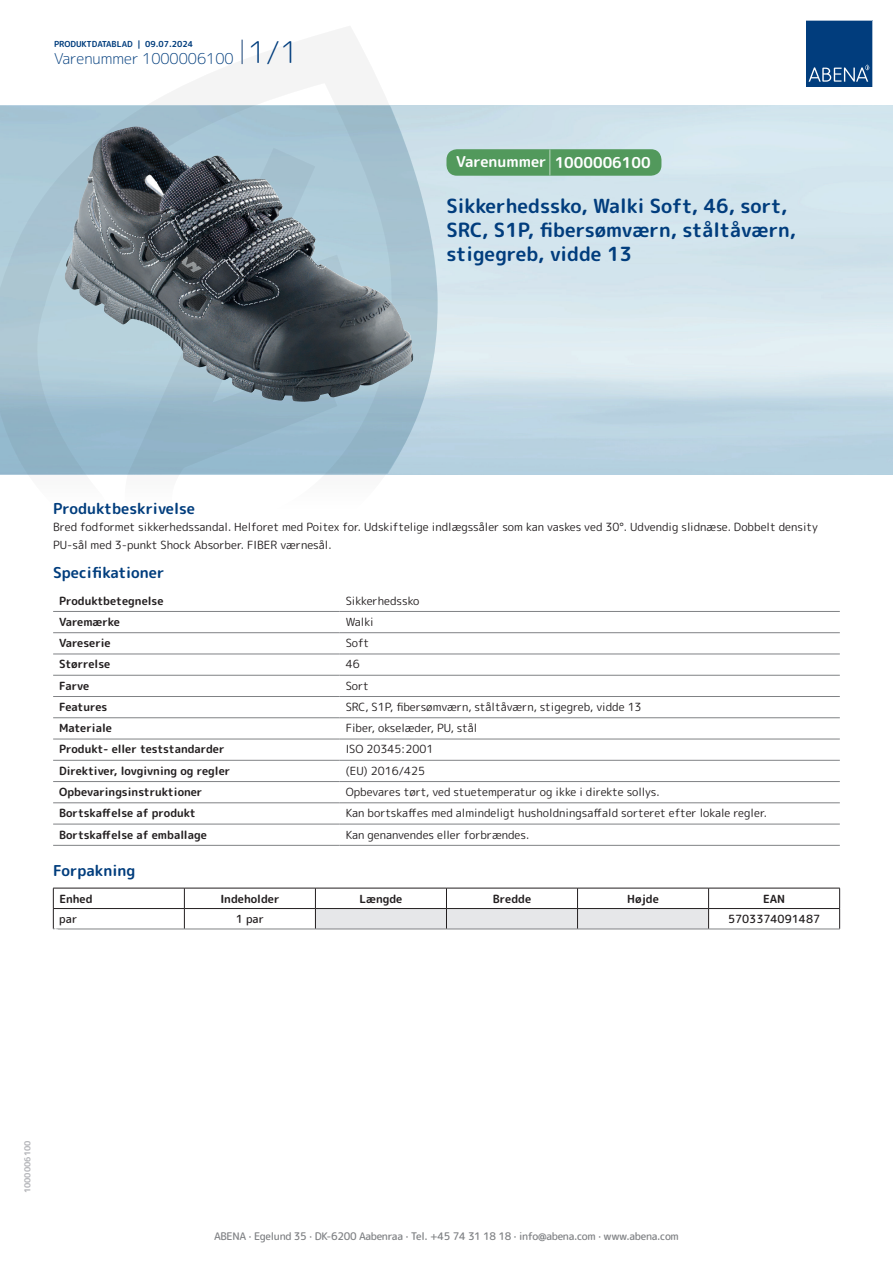
<style>
.page{position:relative;width:893px;height:1263px;background:#fff}
.page>*{position:absolute;margin:0;border:0;box-sizing:border-box;transform-origin:0 0}
.t1{font:700 19.5px/24px "Rounded Mplus 1 c";color:#013d7d}
.t2{font:700 15px "Rounded Mplus 1 c";color:#013d7d}
.t3{font:300 15px "Rounded Mplus 1 c";color:#013d7d}
.t4{font:700 15px "Rounded Mplus 1 c";color:#fff}
.t5{font:11.25px/18px "Rounded Mplus 1 c";color:#231f20}
.t6{font:700 11.25px "Rounded Mplus 1 c";color:#231f20}
.t7{font:500 11.25px "Rounded Mplus 1 c";color:#231f20}
.t8{font:500 10.5px "Rounded Mplus 1 c";letter-spacing:-.03em;color:#808285}
.t9{font:700 10.5px "Rounded Mplus 1 c";color:#fff}
.t10{font:700 8.25px "Rounded Mplus 1 c";color:#013d7d}
.t11{font:700 8.25px "Rounded Mplus 1 c";color:#b2b3b7}
.s1{font-size:30px}
.s2{font-size:25.5px}
</style>
<div class="page">
<svg style="left:0;top:26px;width:439px;height:449px"></svg>
<svg style="left:0;top:106px;width:438px;height:368px;background:#93aebb"></svg>
<svg style="left:242px;top:40px;width:1px;height:24px"></svg>
<svg style="left:806px;top:20px;width:67px;height:67px;background:#144b86"></svg>
<img style="left:64px;top:127px;width:198px;height:266px">
<hr style="left:53px;top:611px;width:287px;height:1px;background:#808285">
<hr style="left:340px;top:611px;width:500px;height:1px;background:#808285">
<hr style="left:53px;top:632px;width:287px;height:1px;background:#808285">
<hr style="left:340px;top:632px;width:500px;height:1px;background:#808285">
<hr style="left:53px;top:654px;width:287px;height:1px;background:#808285">
<hr style="left:340px;top:654px;width:500px;height:1px;background:#808285">
<hr style="left:53px;top:675px;width:287px;height:1px;background:#808285">
<hr style="left:340px;top:675px;width:500px;height:1px;background:#808285">
<hr style="left:53px;top:696px;width:287px;height:1px;background:#808285">
<hr style="left:340px;top:696px;width:500px;height:1px;background:#808285">
<hr style="left:53px;top:717px;width:287px;height:1px;background:#808285">
<hr style="left:340px;top:717px;width:500px;height:1px;background:#808285">
<hr style="left:53px;top:739px;width:287px;height:1px;background:#808285">
<hr style="left:340px;top:739px;width:500px;height:1px;background:#808285">
<hr style="left:53px;top:760px;width:287px;height:1px;background:#808285">
<hr style="left:340px;top:760px;width:500px;height:1px;background:#808285">
<hr style="left:53px;top:781px;width:287px;height:1px;background:#808285">
<hr style="left:340px;top:781px;width:500px;height:1px;background:#808285">
<hr style="left:53px;top:802px;width:287px;height:1px;background:#808285">
<hr style="left:340px;top:802px;width:500px;height:1px;background:#808285">
<hr style="left:53px;top:824px;width:287px;height:1px;background:#808285">
<hr style="left:340px;top:824px;width:500px;height:1px;background:#808285">
<hr style="left:53px;top:845px;width:287px;height:1px;background:#808285">
<hr style="left:340px;top:845px;width:500px;height:1px;background:#808285">
<hr style="left:53px;top:888px;width:131px;height:1px;background:#231f20">
<hr style="left:184px;top:888px;width:131px;height:1px;background:#231f20">
<hr style="left:709px;top:888px;width:131px;height:1px;background:#231f20">
<hr style="left:53px;top:908px;width:131px;height:1px;background:#231f20">
<svg style="left:53px;top:888px;width:1px;height:41px"></svg>
<hr style="left:184px;top:908px;width:131px;height:1px;background:#231f20">
<svg style="left:184px;top:888px;width:1px;height:41px"></svg>
<hr style="left:709px;top:908px;width:131px;height:1px;background:#231f20">
<svg style="left:315px;top:888px;width:394px;height:41px"></svg>
<svg style="left:839px;top:888px;width:1px;height:41px"></svg>
<hr style="left:53px;top:929px;width:131px;height:1px;background:#808285">
<hr style="left:184px;top:929px;width:131px;height:1px;background:#808285">
<hr style="left:315px;top:929px;width:131px;height:1px;background:#808285">
<hr style="left:446px;top:929px;width:131px;height:1px;background:#808285">
<hr style="left:577px;top:929px;width:132px;height:1px;background:#808285">
<hr style="left:709px;top:929px;width:131px;height:1px;background:#808285">
<div style="left:446px;top:149px;width:215px;height:27px;background:#52995c;border-radius:10px"></div>
<p class="t10" style="left:54px;top:38px;width:141px">PRODUKTDATABLAD | 09.07.2024</p>
<h2 class="t3" style="left:54px;top:48px;width:246px">Varenummer 1000006100 <span class="s1">1/1</span></h2>
<h2 class="t4" style="left:456px;top:152px;width:196px">Varenummer <span class="s2">|</span> 1000006100</h2>
<h1 class="t1" style="left:446px;top:194px;width:351px">Sikkerhedssko, Walki Soft, 46, sort,<br>SRC, S1P, fibersømværn, ståltåværn, stigegreb, vidde 13</h1>
<h2 class="t2" style="left:53px;top:498px;width:143px">Produktbeskrivelse</h2>
<p class="t5" style="left:53px;top:517px;width:766px">Bred fodformet sikkerhedssandal. Helforet med Poitex for. Udskiftelige indlægssåler som kan vaskes ved 30°. Udvendig slidnæse. Dobbelt density<br>PU-sål med 3-punkt Shock Absorber. FIBER værnesål.</p>
<h2 class="t2" style="left:53px;top:562px;width:113px">Specifikationer</h2>
<p class="t6" style="left:59px;top:592px;width:106px">Produktbetegnelse</p>
<p class="t5" style="left:346px;top:591px;width:75px">Sikkerhedssko</p>
<p class="t6" style="left:59px;top:614px;width:62px">Varemærke</p>
<p class="t5" style="left:346px;top:613px;width:30px">Walki</p>
<p class="t6" style="left:59px;top:635px;width:53px">Vareserie</p>
<p class="t5" style="left:346px;top:634px;width:25px">Soft</p>
<p class="t6" style="left:59px;top:656px;width:53px">Størrelse</p>
<p class="t5" style="left:346px;top:655px;width:15px">46</p>
<p class="t6" style="left:59px;top:678px;width:32px">Farve</p>
<p class="t5" style="left:346px;top:676px;width:25px">Sort</p>
<p class="t6" style="left:59px;top:699px;width:50px">Features</p>
<p class="t5" style="left:346px;top:698px;width:297px">SRC, S1P, fibersømværn, ståltåværn, stigegreb, vidde 13</p>
<p class="t6" style="left:59px;top:720px;width:54px">Materiale</p>
<p class="t5" style="left:346px;top:719px;width:133px">Fiber, okselæder, PU, stål</p>
<p class="t6" style="left:59px;top:741px;width:167px">Produkt- eller teststandarder</p>
<p class="t5" style="left:346px;top:740px;width:89px">ISO 20345:2001</p>
<p class="t6" style="left:59px;top:763px;width:173px">Direktiver, lovgivning og regler</p>
<p class="t5" style="left:346px;top:762px;width:81px">(EU) 2016/425</p>
<p class="t6" style="left:59px;top:784px;width:145px">Opbevaringsinstruktioner</p>
<p class="t5" style="left:346px;top:783px;width:315px">Opbevares tørt, ved stuetemperatur og ikke i direkte sollys.</p>
<p class="t6" style="left:59px;top:805px;width:138px">Bortskaffelse af produkt</p>
<p class="t5" style="left:346px;top:804px;width:423px">Kan bortskaffes med almindeligt husholdningsaffald sorteret efter lokale regler.</p>
<p class="t6" style="left:59px;top:826px;width:149px">Bortskaffelse af emballage</p>
<p class="t5" style="left:346px;top:825px;width:185px">Kan genanvendes eller forbrændes.</p>
<h2 class="t2" style="left:53px;top:859px;width:84px">Forpakning</h2>
<p class="t6" style="left:59px;top:890px;width:35px">Enhed</p>
<p class="t6" style="left:220px;top:890px;width:61px">Indeholder</p>
<p class="t6" style="left:359px;top:890px;width:44px">Længde</p>
<p class="t6" style="left:493px;top:890px;width:40px">Bredde</p>
<p class="t6" style="left:627px;top:890px;width:33px">Højde</p>
<p class="t6" style="left:763px;top:890px;width:24px">EAN</p>
<p class="t7" style="left:59px;top:911px;width:19px">par</p>
<p class="t7" style="left:236px;top:911px;width:30px">1 par</p>
<p class="t7" style="left:728px;top:911px;width:94px">5703374091487</p>
<p class="t9" style="left:53px;top:924px;width:7px">*</p>
<p class="t11" style="left:22px;top:1193px;width:54px;rotate:-90deg">1000006100</p>
<p class="t8" style="left:214px;top:1229px;width:466px">ABENA · Egelund 35 · DK-6200 Aabenraa · Tel. +45 74 31 18 18 · info@abena.com · www.abena.com</p>
</div>
